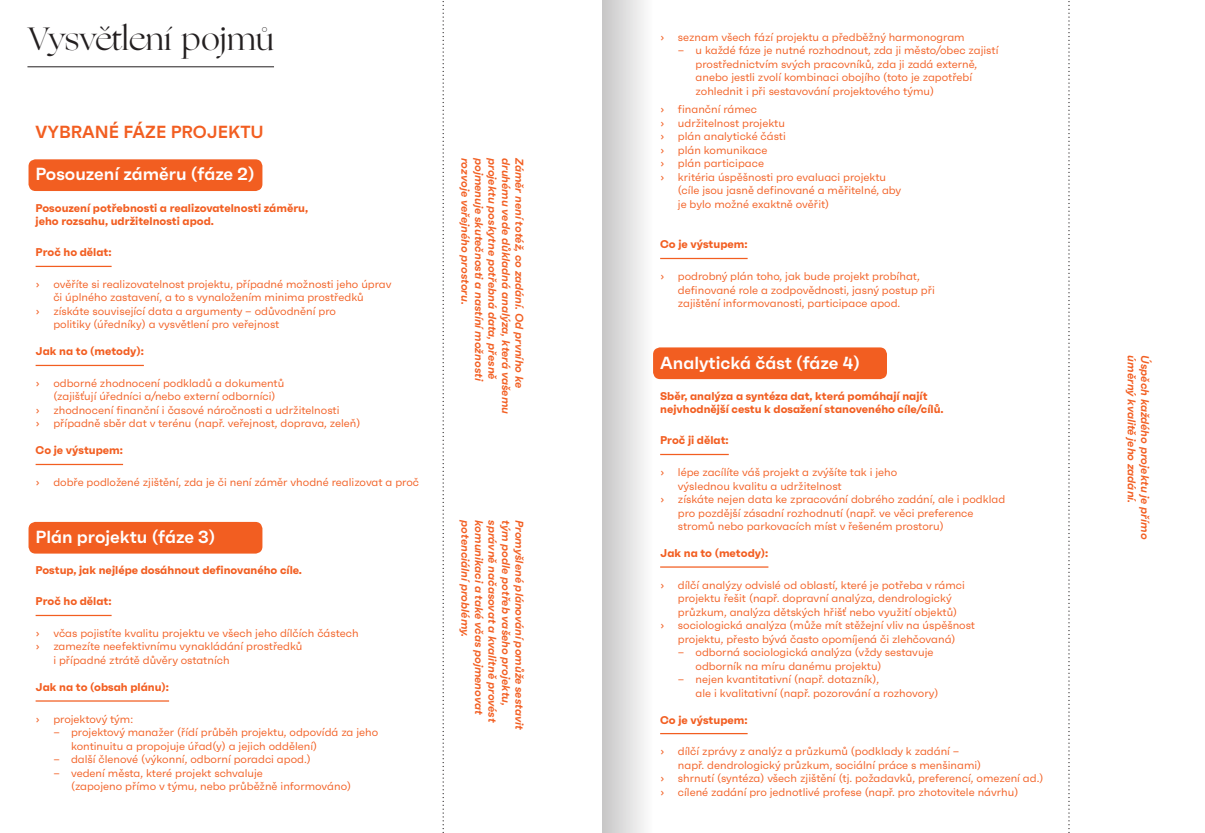
<style>
.page{position:relative;width:1205px;height:833px;background:#fff}
.page>*{position:absolute;margin:0;border:0;box-sizing:border-box;transform-origin:0 0}
.t1{font:32.5px "Ogg";color:#231f20}
.t2{font:600 17.5px "Faktum";color:#fff}
.t3{font:600 17.5px "Faktum";color:#f25e21}
.t4{font:11.25px/13.5px "Faktum";color:#f25e21}
.t5{font:italic 600 11.25px "Faktum";color:#f25e21}
.t6{font:700 11.25px/13.5px "Faktum";color:#f25e21}
.s1{font-family:"GT Haptik"}
</style>
<div class="page">
<hr style="left:27px;top:66px;width:247px;height:1px;background:#231f20">
<div style="left:29px;top:159px;width:233px;height:32px;background:#f25e21;border-radius:7px"></div>
<hr style="left:36px;top:266px;width:76px;height:1px;background:#f25e21">
<hr style="left:36px;top:365px;width:108px;height:1px;background:#f25e21">
<hr style="left:36px;top:464px;width:87px;height:1px;background:#f25e21">
<div style="left:29px;top:522px;width:233px;height:31px;background:#f25e21;border-radius:7px"></div>
<hr style="left:36px;top:615px;width:76px;height:1px;background:#f25e21">
<hr style="left:36px;top:700px;width:133px;height:1px;background:#f25e21">
<hr style="left:660px;top:258px;width:87px;height:1px;background:#f25e21">
<div style="left:653px;top:347px;width:234px;height:32px;background:#f25e21;border-radius:7px"></div>
<hr style="left:660px;top:454px;width:69px;height:1px;background:#f25e21">
<hr style="left:660px;top:566px;width:108px;height:1px;background:#f25e21">
<hr style="left:660px;top:733px;width:87px;height:1px;background:#f25e21">
<svg style="left:442px;top:1px;width:2px;height:832px"></svg>
<svg style="left:1068px;top:1px;width:2px;height:832px"></svg>
<div style="left:602px;top:0;width:57px;height:833px;background:linear-gradient(to right,#c7c6c7,#fff)"></div>
<h1 class="t1" style="left:27px;top:16px;width:248px">Vysvětlení pojmů</h1>
<h2 class="t3" style="left:36px;top:122px;width:230px">VYBRANÉ FÁZE PROJEKTU</h2>
<h2 class="t2" style="left:36px;top:164px;width:220px">Posouzení záměru (fáze 2)</h2>
<p class="t6" style="left:36px;top:201px;width:274px">Posouzení potřebnosti a realizovatelnosti záměru, jeho rozsahu, udržitelnosti apod.</p>
<p class="t6" style="left:36px;top:246px;width:77px">Proč ho dělat:</p>
<p class="t4" style="left:36px;top:277px;width:357px"><span class="s1">›</span> ověříte si realizovatelnost projektu, případné možnosti jeho úprav</p>
<p class="t4" style="left:53px;top:291px;width:312px">či úplného zastavení, a to s vynaložením minima prostředků</p>
<p class="t4" style="left:36px;top:304px;width:302px"><span class="s1">›</span> získáte související data a argumenty – odůvodnění pro</p>
<p class="t4" style="left:53px;top:318px;width:228px">politiky (úředníky) a vysvětlení pro veřejnost</p>
<p class="t6" style="left:36px;top:345px;width:110px">Jak na to (metody):</p>
<p class="t4" style="left:36px;top:376px;width:250px"><span class="s1">›</span> odborné zhodnocení podkladů a dokumentů</p>
<p class="t4" style="left:53px;top:390px;width:224px">(zajišťují úředníci a/nebo externí odborníci)</p>
<p class="t4" style="left:36px;top:403px;width:305px"><span class="s1">›</span> zhodnocení finanční i časové náročnosti a udržitelnosti</p>
<p class="t4" style="left:36px;top:417px;width:326px"><span class="s1">›</span> případně sběr dat v terénu (např. veřejnost, doprava, zeleň)</p>
<p class="t6" style="left:36px;top:444px;width:89px">Co je výstupem:</p>
<p class="t4" style="left:36px;top:475px;width:385px"><span class="s1">›</span> dobře podložené zjištění, zda je či není záměr vhodné realizovat a proč</p>
<h2 class="t2" style="left:36px;top:526px;width:181px">Plán projektu (fáze 3)</h2>
<p class="t6" style="left:36px;top:563px;width:268px">Postup, jak nejlépe dosáhnout definovaného cíle.</p>
<p class="t6" style="left:36px;top:594px;width:77px">Proč ho dělat:</p>
<p class="t4" style="left:36px;top:626px;width:324px"><span class="s1">›</span> včas pojistíte kvalitu projektu ve všech jeho dílčích částech</p>
<p class="t4" style="left:36px;top:640px;width:268px"><span class="s1">›</span> zamezíte neefektivnímu vynakládání prostředků</p>
<p class="t4" style="left:53px;top:653px;width:178px">i případné ztrátě důvěry ostatních</p>
<p class="t6" style="left:36px;top:680px;width:135px">Jak na to (obsah plánu):</p>
<p class="t4" style="left:36px;top:712px;width:99px"><span class="s1">›</span> projektový tým:</p>
<p class="t4" style="left:71px;top:725px;width:309px;text-indent:-18px">– projektový manažer (řídí průběh projektu, odpovídá za jeho kontinuitu a propojuje úřad(y) a jejich oddělení)</p>
<p class="t4" style="left:53px;top:752px;width:259px">– další členové (výkonní, odborní poradci apod.)</p>
<p class="t4" style="left:71px;top:766px;width:281px;text-indent:-18px">– vedení města, které projekt schvaluje<br>(zapojeno přímo v týmu, nebo průběžně informováno)</p>
<p class="t5" style="left:472px;top:158px;width:149px;rotate:90deg">rozvoje veřejného prostoru.</p>
<p class="t5" style="left:486px;top:158px;width:225px;rotate:90deg">pojmenuje skutečnosti a nastíní možnosti</p>
<p class="t5" style="left:499px;top:158px;width:223px;rotate:90deg">projektu poskytne potřebná data, přesně</p>
<p class="t5" style="left:513px;top:158px;width:258px;rotate:90deg">druhému vede důkladná analýza, která vašemu</p>
<p class="t5" style="left:526px;top:158px;width:232px;rotate:90deg">Záměr není totéž, co zadání. Od prvního ke</p>
<p class="t5" style="left:472px;top:520px;width:118px;rotate:90deg">potenciální problémy.</p>
<p class="t5" style="left:486px;top:520px;width:196px;rotate:90deg">komunikaci a také včas pojmenovat</p>
<p class="t5" style="left:499px;top:520px;width:204px;rotate:90deg">správně načasovat a kvalitně provést</p>
<p class="t5" style="left:513px;top:520px;width:188px;rotate:90deg">tým podle potřeb vašeho projektu,</p>
<p class="t5" style="left:526px;top:520px;width:211px;rotate:90deg">Promyšlené plánování pomůže sestavit</p>
<p class="t4" style="left:660px;top:30px;width:306px"><span class="s1">›</span> seznam všech fází projektu a předběžný harmonogram</p>
<p class="t4" style="left:695px;top:44px;width:304px;text-indent:-18px">– u každé fáze je nutné rozhodnout, zda ji město/obec zajistí prostřednictvím svých pracovníků, zda ji zadá externě, anebo jestli zvolí kombinaci obojího (toto je zapotřebí zohlednit i při sestavování projektového týmu)</p>
<p class="t4" style="left:660px;top:103px;width:99px"><span class="s1">›</span> finanční rámec</p>
<p class="t4" style="left:660px;top:116px;width:126px"><span class="s1">›</span> udržitelnost projektu</p>
<p class="t4" style="left:660px;top:130px;width:127px"><span class="s1">›</span> plán analytické části</p>
<p class="t4" style="left:660px;top:143px;width:109px"><span class="s1">›</span> plán komunikace</p>
<p class="t4" style="left:660px;top:157px;width:105px"><span class="s1">›</span> plán participace</p>
<p class="t4" style="left:660px;top:170px;width:227px"><span class="s1">›</span> kritéria úspěšnosti pro evaluaci projektu</p>
<p class="t4" style="left:678px;top:184px;width:225px">(cíle jsou jasně definované a měřitelné, aby</p>
<p class="t4" style="left:678px;top:197px;width:153px">je bylo možné exaktně ověřit)</p>
<p class="t6" style="left:660px;top:238px;width:89px">Co je výstupem:</p>
<p class="t4" style="left:678px;top:269px;width:258px;text-indent:-18px"><span class="s1">›</span> podrobný plán toho, jak bude projekt probíhat, definované role a zodpovědnosti, jasný postup při zajištění informovanosti, participace apod.</p>
<h2 class="t2" style="left:660px;top:352px;width:201px">Analytická část (fáze 4)</h2>
<p class="t6" style="left:660px;top:389px;width:285px">Sběr, analýza a syntéza dat, která pomáhají najít nejvhodnější cestu k dosažení stanoveného cíle/cílů.</p>
<p class="t6" style="left:660px;top:434px;width:70px">Proč ji dělat:</p>
<p class="t4" style="left:660px;top:465px;width:239px"><span class="s1">›</span> lépe zacílíte váš projekt a zvýšíte tak i jeho</p>
<p class="t4" style="left:678px;top:479px;width:165px">výslednou kvalitu a udržitelnost</p>
<p class="t4" style="left:660px;top:492px;width:347px"><span class="s1">›</span> získáte nejen data ke zpracování dobrého zadání, ale i podklad</p>
<p class="t4" style="left:678px;top:506px;width:297px">pro pozdější zásadní rozhodnutí (např. ve věci preference</p>
<p class="t4" style="left:678px;top:519px;width:267px">stromů nebo parkovacích míst v řešeném prostoru)</p>
<p class="t6" style="left:660px;top:546px;width:110px">Jak na to (metody):</p>
<p class="t4" style="left:660px;top:578px;width:306px"><span class="s1">›</span> dílčí analýzy odvislé od oblastí, které je potřeba v rámci</p>
<p class="t4" style="left:678px;top:591px;width:276px">projektu řešit (např. dopravní analýza, dendrologický</p>
<p class="t4" style="left:678px;top:605px;width:281px">průzkum, analýza dětských hřišť nebo využití objektů)</p>
<p class="t4" style="left:660px;top:618px;width:316px"><span class="s1">›</span> sociologická analýza (může mít stěžejní vliv na úspěšnost</p>
<p class="t4" style="left:678px;top:632px;width:279px">projektu, přesto bývá často opomíjená či zlehčovaná)</p>
<p class="t4" style="left:695px;top:645px;width:239px;text-indent:-18px">– odborná sociologická analýza (vždy sestavuje odborník na míru danému projektu)</p>
<p class="t4" style="left:695px;top:672px;width:244px;text-indent:-18px">– nejen kvantitativní (např. dotazník),<br>ale i kvalitativní (např. pozorování a rozhovory)</p>
<p class="t6" style="left:660px;top:713px;width:89px">Co je výstupem:</p>
<p class="t4" style="left:660px;top:744px;width:301px"><span class="s1">›</span> dílčí zprávy z analýz a průzkumů (podklady k zadání –</p>
<p class="t4" style="left:678px;top:758px;width:305px">např. dendrologický průzkum, sociální práce s menšinami)</p>
<p class="t4" style="left:660px;top:771px;width:385px"><span class="s1">›</span> shrnutí (syntéza) všech zjištění (tj. požadavků, preferencí, omezení ad.)</p>
<p class="t4" style="left:660px;top:785px;width:360px"><span class="s1">›</span> cílené zadání pro jednotlivé profese (např. pro zhotovitele návrhu)</p>
<p class="t5" style="left:1138px;top:355px;width:149px;rotate:90deg">úměrný kvalitě jeho zadání.</p>
<p class="t5" style="left:1152px;top:355px;width:185px;rotate:90deg">Úspěch každého projektu je přímo</p>
</div>
